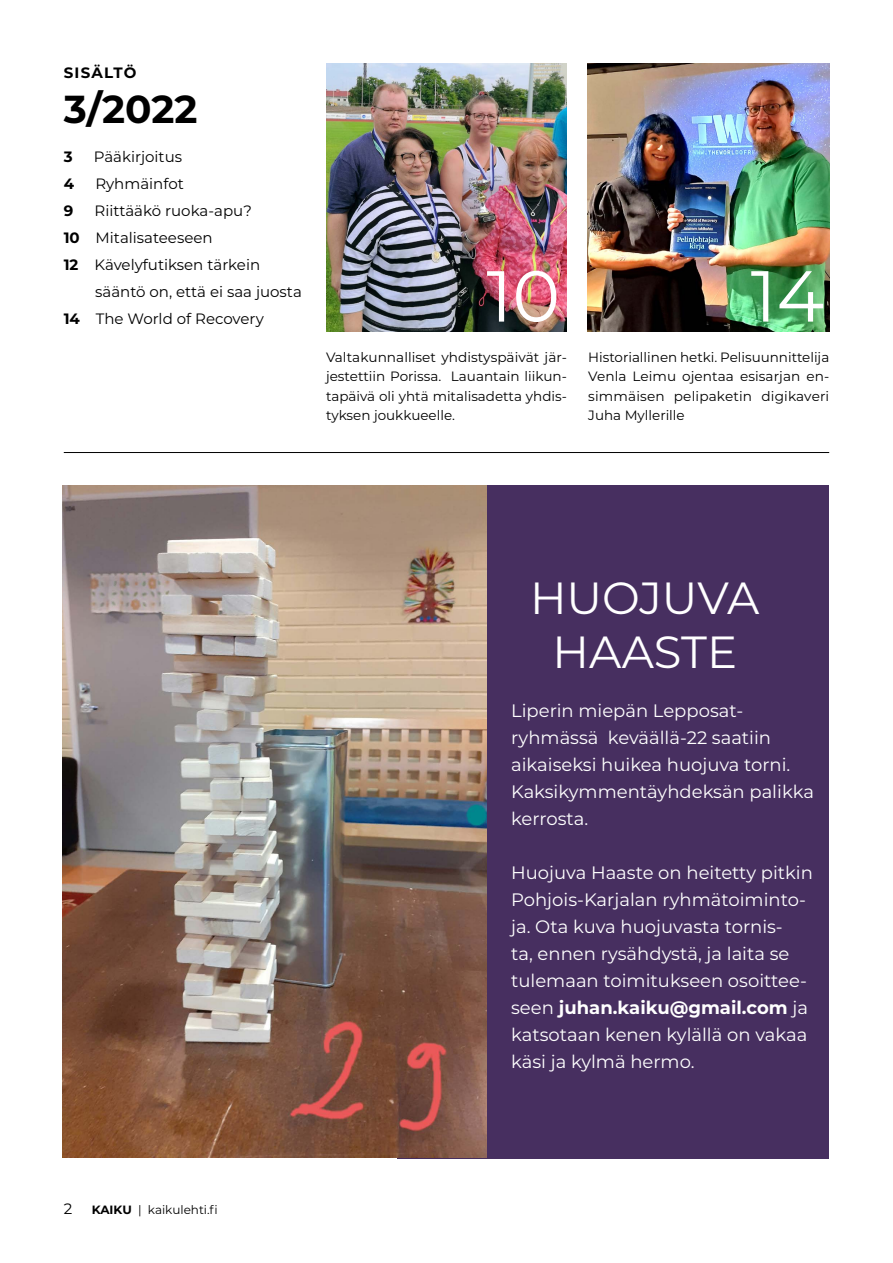
<style>
.page{position:relative;width:893px;height:1263px;background:#fff}
.page>*{position:absolute;margin:0;border:0;box-sizing:border-box;transform-origin:0 0}
.t1{font:72px "Montserrat";color:#fff}
.Otsikko{font:45px/54px "Montserrat";color:#fff;text-align:center}
.Otsikko-2{font:700 39px "Montserrat";color:#000}
.t2{font:18px/27px "Montserrat";color:#fff}
.Sisällys{font:15px "Montserrat";color:#000}
.Kategoria{font:700 15px "Montserrat";letter-spacing:.08em;color:#000}
.Sisällys-2{font:700 15px "Montserrat";color:#000}
.Kuvateksti{font:13.5px/19.5px "Montserrat";color:#000;text-align:justify}
.t3{font:12px "Montserrat";color:#000}
.s1{font-weight:700}
</style>
<div class="page">
<img style="left:326px;top:64px;width:241px;height:267px">
<hr style="left:64px;top:452px;width:765px;height:1px;background:#000">
<img style="left:588px;top:64px;width:241px;height:267px">
<div style="left:398px;top:485px;width:431px;height:673px;background:linear-gradient(to bottom,#483060,#472f60)"></div>
<img style="left:62px;top:485px;width:424px;height:672px">
<p class="Kategoria" style="left:64px;top:62px;width:74px">SISÄLTÖ</p>
<p class="Otsikko-2" style="left:64px;top:81px;width:135px">3/2022</p>
<p class="Sisällys-2" style="left:64px;top:146px;width:10px">3</p>
<p class="Sisällys" style="left:94px;top:146px;width:90px">Pääkirjoitus</p>
<p class="Sisällys-2" style="left:64px;top:173px;width:12px">4</p>
<p class="Sisällys" style="left:95px;top:173px;width:90px">Ryhmäinfot</p>
<p class="Sisällys-2" style="left:64px;top:200px;width:11px">9</p>
<p class="Sisällys" style="left:95px;top:200px;width:159px">Riittääkö ruoka-apu?</p>
<p class="Sisällys" style="left:64px;top:227px;width:150px"><span class="s1">10</span> Mitalisateeseen</p>
<p class="Sisällys" style="left:64px;top:254px;width:198px"><span class="s1">12</span> Kävelyfutiksen tärkein</p>
<p class="Sisällys" style="left:95px;top:281px;width:208px">sääntö on, että ei saa juosta</p>
<p class="Sisällys" style="left:64px;top:308px;width:202px"><span class="s1">14</span> The World of Recovery</p>
<p class="t1" style="left:486px;top:247px;width:75px">10</p>
<p class="t1" style="left:751px;top:247px;width:75px">14</p>
<p class="Kuvateksti" style="left:326px;top:347px;width:242px">Valtakunnalliset yhdistyspäivät jär&shy;jestettiin Porissa. Lauantain liikun&shy;tapäivä oli yhtä mitalisadetta yhdis&shy;tyksen joukkueelle.</p>
<p class="Kuvateksti" style="left:588px;top:347px;width:243px">Historiallinen hetki. Pelisuunnittelija Venla Leimu ojentaa esisarjan en&shy;simmäisen pelipaketin digikaveri Juha Myllerille</p>
<p class="Sisällys" style="left:64px;top:1198px;width:10px">2</p>
<p class="t3" style="left:92px;top:1201px;width:127px"><span class="s1">KAIKU</span> | kaikulehti.fi</p>
<p class="Otsikko" style="left:530px;top:569px;width:231px">HUOJUVA<br>HAASTE</p>
<p class="t2" style="left:511px;top:696px;width:304px">Liperin miepän Lepposat&shy;ryhmässä keväällä-22 saatiin aikaiseksi huikea huojuva torni.<br>Kaksikymmentäyhdeksän palikka kerrosta.</p>
<p class="t2" style="left:511px;top:858px;width:303px">Huojuva Haaste on heitetty pitkin<br>Pohjois-Karjalan ryhmätoiminto&shy;ja. Ota kuva huojuvasta tornis-<br>ta, ennen rysähdystä, ja laita se tulemaan toimitukseen osoittee&shy;seen <span class="s1">juhan.kaiku@gmail.com</span> ja katsotaan kenen kylällä on vakaa käsi ja kylmä hermo.</p>
</div>
